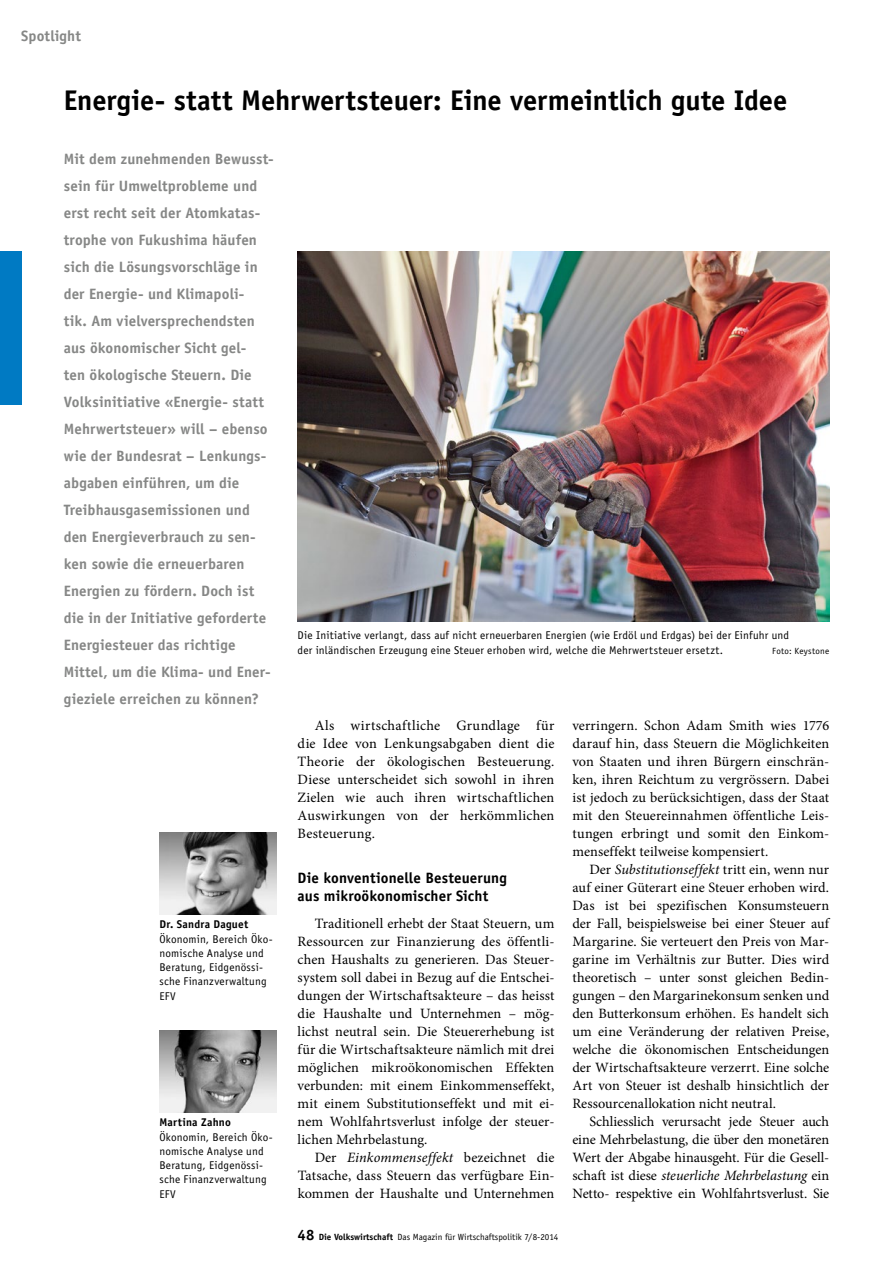
<style>
.page{position:relative;width:893px;height:1263px;background:#fff}
.page>*{position:absolute;margin:0;border:0;box-sizing:border-box;transform-origin:0 0}
.t1{font:700 28.5px "Officina Sans Std";color:#000}
.t2{font:700 15px/27px "Officina Sans Std";letter-spacing:.005em;color:#868786}
.t3{font:700 15px/18px "Officina Sans Std";letter-spacing:.005em;color:#000}
.t4{font:14.25px/18px "Minion Pro";letter-spacing:.005em;color:#000;text-align:justify}
.t5{font:11.25px/14.2px "Officina Sans Std";letter-spacing:.02em;color:#000}
.t6{font:700 11.25px "Officina Sans Std";letter-spacing:.02em;color:#000}
.t7{font:9px "Officina Sans Std";color:#000}
.t8{font:9px "Officina Sans Std";letter-spacing:.03em;color:#000}
.s1{font-style:italic}
.s2{font-weight:700;font-size:15px}
.s3{font-weight:700}
</style>
<div class="page">
<img style="left:159px;top:1030px;width:117px;height:82px">
<img style="left:159px;top:832px;width:117px;height:82px">
<div style="left:0;top:252px;width:21px;height:153px;background:#007ac3"></div>
<img style="left:298px;top:252px;width:531px;height:369px">
<p class="t2" style="left:21px;top:22px;width:61px">Spotlight</p>
<h1 class="t1" style="left:64px;top:82px;width:725px">Energie- statt Mehrwertsteuer: Eine vermeintlich gute Idee</h1>
<p class="t2" style="left:64px;top:146px;width:211px">Mit dem zunehmenden Bewusst&shy;sein für Umweltprobleme und erst recht seit der Atomkatas&shy;trophe von Fukushima häufen sich die Lösungsvorschläge in der Energie- und Klimapoli-<br>tik. Am vielversprechendsten aus ökonomischer Sicht gel-<br>ten ökologische Steuern. Die<br>Volksinitiative «Energie- statt<br>Mehrwertsteuer» will – ebenso wie der Bundesrat – Lenkungs&shy;abgaben einführen, um die<br>Treibhausgasemissionen und den Energieverbrauch zu sen&shy;ken sowie die erneuerbaren<br>Energien zu fördern. Doch ist die in der Initiative geforderte<br>Energiesteuer das richtige<br>Mittel, um die Klima- und Ener&shy;gieziele erreichen zu können?</p>
<p class="t5" style="left:298px;top:628px;width:493px">Die Initiative verlangt, dass auf nicht erneuerbaren Energien (wie Erdöl und Erdgas) bei der Einfuhr und der inländischen Erzeugung eine Steuer erhoben wird, welche die Mehrwertsteuer ersetzt.</p>
<p class="t8" style="left:772px;top:645px;width:58px">Foto: Keystone</p>
<p class="t6" style="left:159px;top:917px;width:90px">Dr. Sandra Daguet</p>
<p class="t5" style="left:159px;top:932px;width:115px">Ökonomin, Bereich Öko&shy;nomische Analyse und<br>Beratung, Eidgenössi&shy;sche Finanzverwaltung<br>EFV</p>
<p class="t6" style="left:159px;top:1115px;width:73px">Martina Zahno</p>
<p class="t5" style="left:159px;top:1130px;width:115px">Ökonomin, Bereich Öko&shy;nomische Analyse und<br>Beratung, Eidgenössi&shy;sche Finanzverwaltung<br>EFV</p>
<p class="t4" style="left:298px;top:716px;width:258px;text-indent:17px">Als wirtschaftliche Grundlage für die Idee von Lenkungsabgaben dient die Theorie der ökologischen Besteuerung.<br>Diese unterscheidet sich sowohl in ihren Zielen wie auch ihren wirtschaftlichen Auswirkungen von der herkömmlichen Besteuerung.</p>
<p class="t3" style="left:298px;top:868px;width:211px">Die konventionelle Besteuerung aus mikroökonomischer Sicht</p>
<p class="t4" style="left:298px;top:914px;width:258px;text-indent:17px">Traditionell erhebt der Staat Steuern, um Ressourcen zur Finanzierung des öffentli&shy;chen Haushalts zu generieren. Das Steuer&shy;system soll dabei in Bezug auf die Entschei&shy;dungen der Wirtschaftsakteure – das heisst die Haushalte und Unternehmen – mög&shy;lichst neutral sein. Die Steuererhebung ist für die Wirtschaftsakteure nämlich mit drei möglichen mikroökonomischen Effekten verbunden: mit einem Einkommenseffekt, mit einem Substitutionseffekt und mit ei&shy;nem Wohlfahrtsverlust infolge der steuer&shy;lichen Mehrbelastung.</p>
<p class="t4" style="left:298px;top:1148px;width:258px;text-indent:17px">Der <span class="s1">Einkommenseffekt</span> bezeichnet die Tatsache, dass Steuern das verfügbare Ein&shy;kommen der Haushalte und Unternehmen</p>
<p class="t7" style="left:298px;top:1231px;width:262px"><span class="s2">48</span> <span class="s3">Die Volkswirtschaft</span> Das Magazin für Wirtschaftspolitik 7/8-2014</p>
<p class="t4" style="left:572px;top:716px;width:258px">verringern. Schon Adam Smith wies 1776 darauf hin, dass Steuern die Möglichkeiten von Staaten und ihren Bürgern einschrän&shy;ken, ihren Reichtum zu vergrössern. Dabei ist jedoch zu berücksichtigen, dass der Staat mit den Steuereinnahmen öffentliche Leis&shy;tungen erbringt und somit den Einkom&shy;menseffekt teilweise kompensiert.</p>
<p class="t4" style="left:572px;top:860px;width:258px;text-indent:17px">Der <span class="s1">Substitutionseffekt</span> tritt ein, wenn nur auf einer Güterart eine Steuer erhoben wird.<br>Das ist bei spezifischen Konsumsteuern der Fall, beispielsweise bei einer Steuer auf Margarine. Sie verteuert den Preis von Mar&shy;garine im Verhältnis zur Butter. Dies wird theoretisch – unter sonst gleichen Bedin&shy;gungen – den Margarinekonsum senken und den Butterkonsum erhöhen. Es handelt sich um eine Veränderung der relativen Preise, welche die ökonomischen Entscheidungen der Wirtschaftsakteure verzerrt. Eine solche Art von Steuer ist deshalb hinsichtlich der Ressourcenallokation nicht neutral.</p>
<p class="t4" style="left:572px;top:1112px;width:258px;text-indent:17px">Schliesslich verursacht jede Steuer auch eine Mehrbelastung, die über den monetären Wert der Abgabe hinausgeht. Für die Gesell&shy;schaft ist diese <span class="s1">steuerliche Mehrbelastung</span> ein Netto- respektive ein Wohlfahrtsverlust. Sie</p>
</div>
